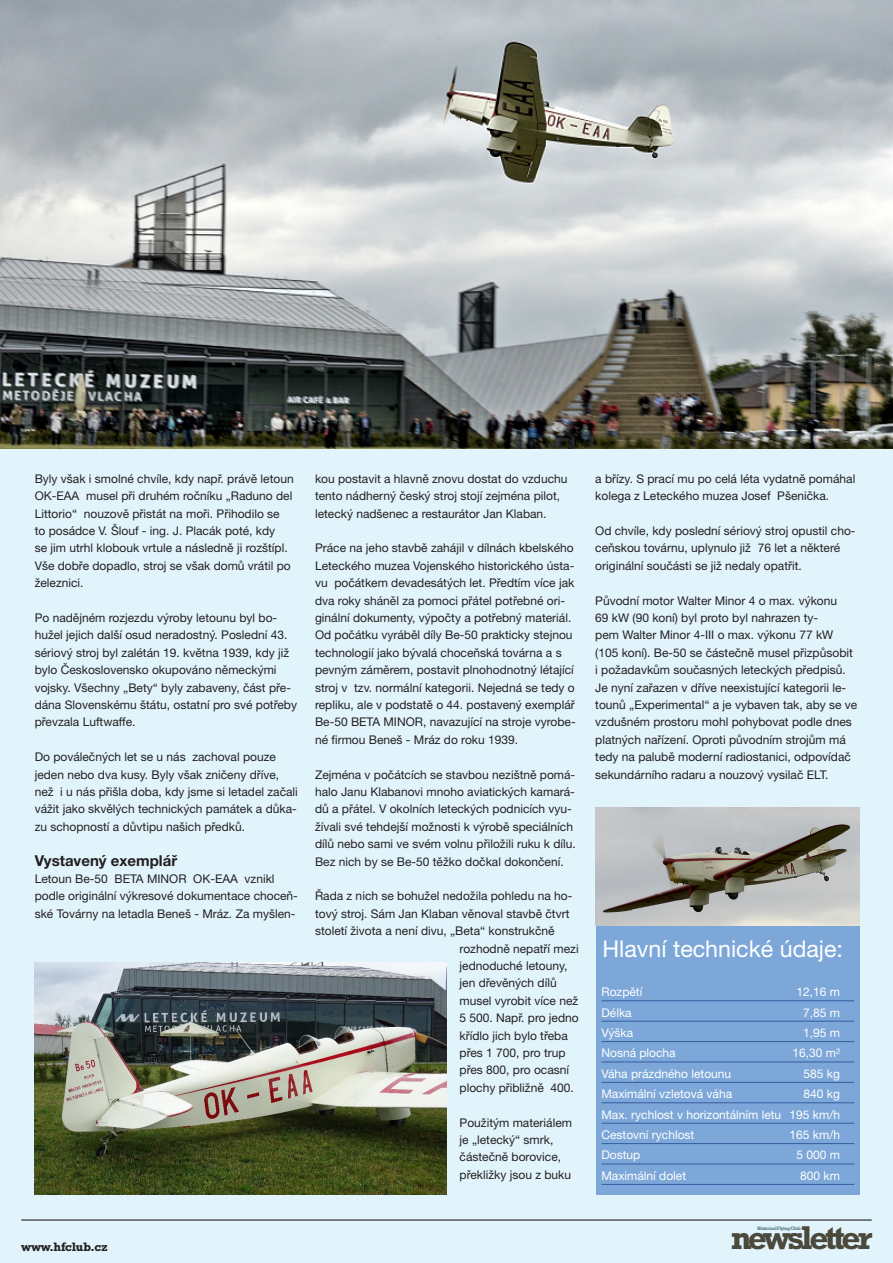
<style>
.page{position:relative;width:893px;height:1263px;background:#e1f4fc}
.page>*{position:absolute;margin:0;border:0;box-sizing:border-box;transform-origin:0 0}
.t1{font:700 33.45px "Rockwell CE";letter-spacing:-.1em;color:#544d3d}
.t2{font:23.25px "Helvetica Neue LT Pro";color:#fff}
.t3{font:700 15px "Helvetica Neue LT Pro";color:#231f20}
.t4{font:700 12.45px "Rockwell CE";letter-spacing:-.02em;color:#231f20}
.t5{font:12px/17.4px "Helvetica Neue LT Pro";color:#231f20}
.t6{font:12px "Helvetica Neue LT Pro";color:#fff}
.t7{font:700 4.95px "Rockwell CE";letter-spacing:-.1em;color:#6c8685}
</style>
<div class="page">
<hr style="left:21px;top:1219px;width:851px;height:1px;background:#231f20">
<img style="left:35px;top:962px;width:412px;height:233px">
<img style="left:0;top:0;width:893px;height:448px">
<div style="left:596px;top:926px;width:264px;height:269px;background:#7ca7d8"></div>
<hr style="left:601px;top:1000px;width:253px;height:1px;background:#375ca0">
<hr style="left:601px;top:1021px;width:253px;height:1px;background:#375ca0">
<hr style="left:601px;top:1041px;width:253px;height:1px;background:#375ca0">
<hr style="left:601px;top:1061px;width:253px;height:1px;background:#375ca0">
<hr style="left:601px;top:1082px;width:253px;height:1px;background:#375ca0">
<hr style="left:601px;top:1102px;width:253px;height:1px;background:#375ca0">
<hr style="left:601px;top:1123px;width:253px;height:1px;background:#375ca0">
<hr style="left:601px;top:1143px;width:253px;height:1px;background:#375ca0">
<hr style="left:601px;top:1163px;width:253px;height:1px;background:#375ca0">
<hr style="left:601px;top:1184px;width:253px;height:1px;background:#375ca0">
<img style="left:595px;top:807px;width:265px;height:119px">
<p class="t5" style="left:35px;top:469px;width:260px">Byly však i smolné chvíle, kdy např. právě letoun OK-EAA musel při druhém ročníku „Raduno del Littorio“ nouzově přistát na moři. Přihodilo se<br>to posádce V. Šlouf - ing. J. Placák poté, kdy<br>se jim utrhl klobouk vrtule a následně ji rozštípl.<br>Vše dobře dopadlo, stroj se však domů vrátil po železnici.</p>
<p class="t5" style="left:35px;top:609px;width:264px">Po nadějném rozjezdu výroby letounu byl bo&shy;hužel jejich další osud neradostný. Poslední 43. sériový stroj byl zalétán 19. května 1939, kdy již bylo Československo okupováno německými vojsky. Všechny „Bety“ byly zabaveny, část pře&shy;dána Slovenskému štátu, ostatní pro své potřeby převzala Luftwaffe.</p>
<p class="t5" style="left:35px;top:748px;width:265px">Do poválečných let se u nás zachoval pouze jeden nebo dva kusy. Byly však zničeny dříve, než i u nás přišla doba, kdy jsme si letadel začali vážit jako skvělých technických památek a důka&shy;zu schopností a důvtipu našich předků.</p>
<p class="t3" style="left:35px;top:851px;width:144px">Vystavený exemplář</p>
<p class="t5" style="left:35px;top:870px;width:265px">Letoun Be-50 BETA MINOR OK-EAA vznikl podle originální výkresové dokumentace choceň&shy;ské Továrny na letadla Beneš - Mráz. Za myšlen-</p>
<p class="t5" style="left:315px;top:469px;width:254px">kou postavit a hlavně znovu dostat do vzduchu tento nádherný český stroj stojí zejména pilot, letecký nadšenec a restaurátor Jan Klaban.</p>
<p class="t5" style="left:315px;top:539px;width:262px">Práce na jeho stavbě zahájil v dílnách kbelského Leteckého muzea Vojenského historického ústa&shy;vu počátkem devadesátých let. Předtím více jak dva roky sháněl za pomoci přátel potřebné ori&shy;ginální dokumenty, výpočty a potřebný materiál.<br>Od počátku vyráběl díly Be-50 prakticky stejnou technologií jako bývalá choceňská továrna a s pevným záměrem, postavit plnohodnotný létající stroj v tzv. normální kategorii. Nejedná se tedy o repliku, ale v podstatě o 44. postavený exemplář Be-50 BETA MINOR, navazující na stroje vyrobe&shy;né firmou Beneš - Mráz do roku 1939.</p>
<p class="t5" style="left:315px;top:765px;width:262px">Zejména v počátcích se stavbou nezištně pomá&shy;halo Janu Klabanovi mnoho aviatických kamará&shy;dů a přátel. V okolních leteckých podnicích vyu&shy;žívali své tehdejší možnosti k výrobě speciálních dílů nebo sami ve svém volnu přiložili ruku k dílu.<br>Bez nich by se Be-50 těžko dočkal dokončení.</p>
<p class="t5" style="left:315px;top:887px;width:259px">Řada z nich se bohužel nedožila pohledu na ho-</p>
<p class="t5" style="left:315px;top:904px;width:256px">tový stroj. Sám Jan Klaban věnoval stavbě čtvrt</p>
<p class="t5" style="left:315px;top:922px;width:241px">století života a není divu, „Beta“ konstrukčně</p>
<p class="t5" style="left:460px;top:939px;width:121px">rozhodně nepatří mezi</p>
<p class="t5" style="left:460px;top:957px;width:110px">jednoduché letouny,</p>
<p class="t5" style="left:460px;top:974px;width:99px">jen dřevěných dílů</p>
<p class="t5" style="left:460px;top:991px;width:120px">musel vyrobit více než</p>
<p class="t5" style="left:460px;top:1009px;width:121px">5 500. Např. pro jedno</p>
<p class="t5" style="left:460px;top:1026px;width:110px">křídlo jich bylo třeba</p>
<p class="t5" style="left:460px;top:1044px;width:108px">přes 1 700, pro trup</p>
<p class="t5" style="left:460px;top:1061px;width:111px">přes 800, pro ocasní</p>
<p class="t5" style="left:460px;top:1078px;width:116px">plochy přibližně 400.</p>
<p class="t5" style="left:460px;top:1113px;width:114px">Použitým materiálem je „letecký“ smrk, částečně borovice, překližky jsou z buku</p>
<p class="t5" style="left:595px;top:469px;width:262px">a břízy. S prací mu po celá léta vydatně pomáhal kolega z Leteckého muzea Josef Pšenička.</p>
<p class="t5" style="left:595px;top:522px;width:262px">Od chvíle, kdy poslední sériový stroj opustil cho&shy;ceňskou továrnu, uplynulo již 76 let a některé originální součásti se již nedaly opatřit.</p>
<p class="t5" style="left:595px;top:591px;width:264px">Původní motor Walter Minor 4 o max. výkonu<br>69 kW (90 koní) byl proto byl nahrazen ty-<br>pem Walter Minor 4-III o max. výkonu 77 kW (105 koní). Be-50 se částečně musel přizpůsobit i požadavkům současných leteckých předpisů.<br>Je nyní zařazen v dříve neexistující kategorii le&shy;tounů „Experimental“ a je vybaven tak, aby se ve vzdušném prostoru mohl pohybovat podle dnes platných nařízení. Oproti původním strojům má tedy na palubě moderní radiostanici, odpovídač sekundárního radaru a nouzový vysilač ELT.</p>
<p class="t2" style="left:602px;top:935px;width:242px">Hlavní technické údaje:</p>
<p class="t6" style="left:601px;top:984px;width:42px">Rozpětí</p>
<p class="t6" style="left:796px;top:984px;width:45px">12,16 m</p>
<p class="t6" style="left:601px;top:1005px;width:32px">Délka</p>
<p class="t6" style="left:803px;top:1005px;width:38px">7,85 m</p>
<p class="t6" style="left:601px;top:1025px;width:33px">Výška</p>
<p class="t6" style="left:803px;top:1025px;width:38px">1,95 m</p>
<p class="t6" style="left:601px;top:1046px;width:76px">Nosná plocha</p>
<p class="t6" style="left:792px;top:1046px;width:49px">16,30 m²</p>
<p class="t6" style="left:601px;top:1066px;width:131px">Váha prázdného letounu</p>
<p class="t6" style="left:803px;top:1066px;width:38px">585 kg</p>
<p class="t6" style="left:601px;top:1086px;width:132px">Maximální vzletová váha</p>
<p class="t6" style="left:803px;top:1086px;width:38px">840 kg</p>
<p class="t6" style="left:601px;top:1107px;width:240px">Max. rychlost v horizontálním letu 195 km/h</p>
<p class="t6" style="left:601px;top:1127px;width:94px">Cestovní rychlost</p>
<p class="t6" style="left:789px;top:1127px;width:52px">165 km/h</p>
<p class="t6" style="left:601px;top:1148px;width:40px">Dostup</p>
<p class="t6" style="left:796px;top:1148px;width:45px">5 000 m</p>
<p class="t6" style="left:601px;top:1168px;width:86px">Maximální dolet</p>
<p class="t6" style="left:800px;top:1168px;width:41px">800 km</p>
<p class="t4" style="left:21px;top:1239px;width:88px">www.hfclub.cz</p>
<h1 class="t1" style="left:730px;top:1218px;width:144px">newsletter</h1>
<p class="t7" style="left:757px;top:1225px;width:45px">Historical Flying Club</p>
</div>
